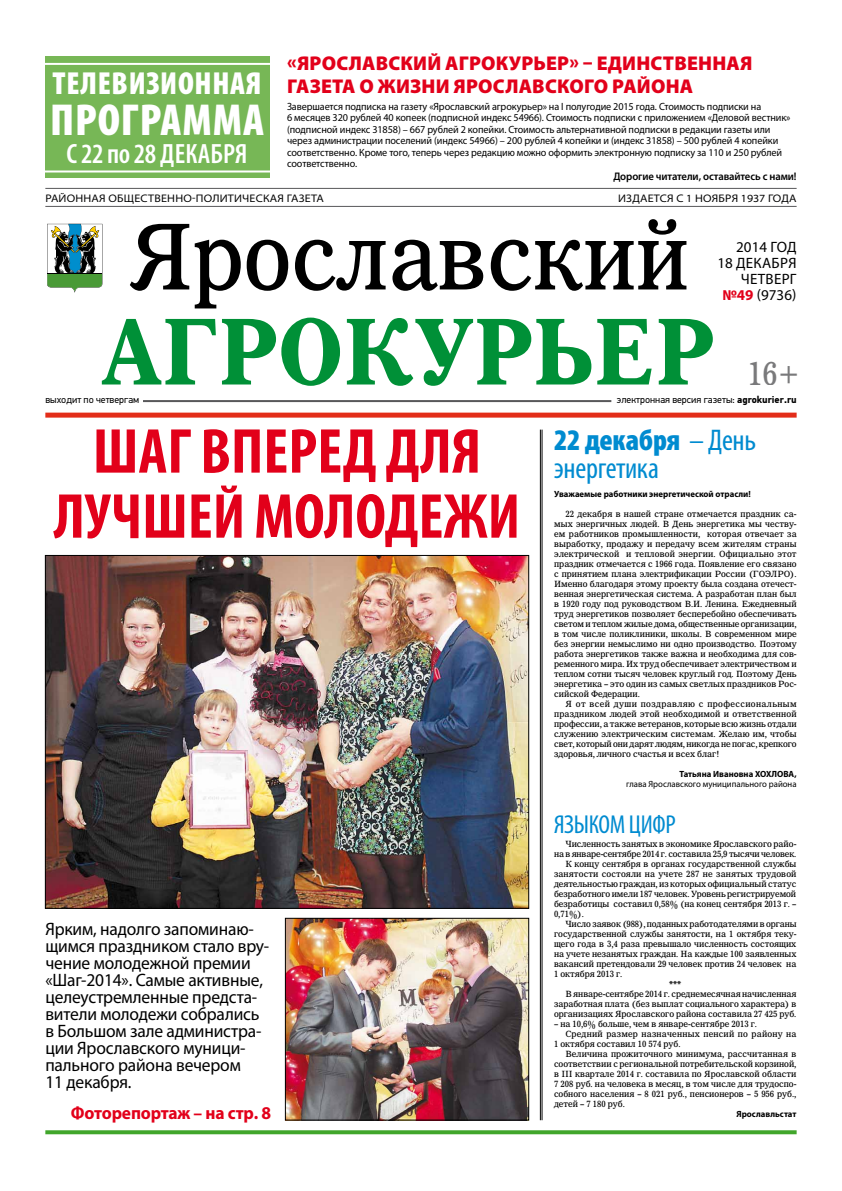
<style>
.page{position:relative;width:842px;height:1191px;background:#fff}
.page>*{position:absolute;margin:0;border:0;box-sizing:border-box;transform-origin:0 0}
.t1{font:95px "IZ Premium";color:#000;scale:.95 1}
.t2{font:700 95px "IZ Premium";color:#009037;scale:.95 1}
.t3{font:700 condensed 64px/65px "Myriad Pro";color:#e2001a;text-align:center}
.t4{font:900 condensed 45px "Myriad Pro";letter-spacing:.02em;color:#fff}
.t5{font:33.1px "IZ Premium";color:#58585a;scale:.95 1}
.t6{font:900 condensed 32px "Myriad Pro";letter-spacing:.02em;color:#fff}
.t7{font:condensed 30px/28px "Myriad Pro";letter-spacing:-.01em;color:#008bd0}
.t8{font:600 condensed 28px "Myriad Pro";letter-spacing:.005em;color:#fff}
.t9{font:condensed 26px "Myriad Pro";letter-spacing:-.01em;color:#008bd0}
.t10{font:900 20px/22.6px "Myriad Pro";letter-spacing:.01em;color:#e2001a}
.t11{font:18px/17px "Myriad Pro";letter-spacing:-.01em;color:#000}
.t12{font:700 18px "Myriad Pro";letter-spacing:-.01em;color:#e2001a}
.t13{font:15px/16px "Myriad Pro";letter-spacing:.015em;color:#000;text-align:right}
.t14{font:semi-expanded 11px "Myriad Pro";letter-spacing:.02em;color:#000}
.t15{font:600 11px "Myriad Pro";letter-spacing:-.01em;color:#000}
.t16{font:10.5px/11.5px "Myriad Pro";letter-spacing:-.01em;color:#000}
.t17{font:10px "PF Din Text Pro";color:#000}
.t18{font:9px/10px "IZ Premium";color:#000;text-align:justify}
.t19{font:700 9px "Myriad Pro";color:#000}
.t20{font:9px "IZ Premium";letter-spacing:.025em;color:#000}
.t21{font:9px "Myriad Pro";color:#000}
.s1{font-weight:700;color:#e2001a}
.s2{font-weight:700}
.s3{font-weight:900}
</style>
<div class="page">
<div style="left:45px;top:57px;width:225px;height:121px;background:#77b756"></div>
<div style="left:45px;top:412px;width:752px;height:5px;background:#e32d19"></div>
<svg style="left:45px;top:1130px;width:752px;height:4px;background:#4eac39"></svg>
<div style="left:37px;top:63px;width:240px;height:109px;border:2px solid #fff"></div>
<hr style="left:143px;top:400px;width:468px;height:2px;background:#58585a">
<hr style="left:45px;top:188px;width:752px;height:1px;background:#58585a">
<hr style="left:45px;top:206px;width:752px;height:1px;background:#58585a">
<svg style="left:47px;top:224px;width:55px;height:69px"></svg>
<hr style="left:542px;top:429px;width:1px;height:691px;background:#000">
<hr style="left:540px;top:429px;width:1px;height:691px;background:#000">
<img style="left:47px;top:557px;width:480px;height:349px">
<img style="left:287px;top:920px;width:240px;height:198px">
<div style="left:285px;top:918px;width:244px;height:202px;border:1px solid #000"></div>
<h3 class="t6" style="left:53px;top:65px;width:209px">Телевизионная</h3>
<h3 class="t4" style="left:50px;top:95px;width:215px">ПРОГРАММА</h3>
<h3 class="t8" style="left:67px;top:138px;width:182px">с 22 по 28 декабря</h3>
<h3 class="t10" style="left:287px;top:52px;width:465px">«Ярославский агрокурьер» – единственная газета о жизни Ярославского района</h3>
<p class="t16" style="left:287px;top:100px;width:505px">Завершается подписка на газету «Ярославский агрокурьер» на I полугодие 2015 года. Стоимость подписки на<br>6 месяцев 320 рублей 40 копеек (подписной индекс 54966). Стоимость подписки с приложением «Деловой вестник» (подписной индекс 31858) – 667 рублей 2 копейки. Стоимость альтернативной подписки в редакции газеты или через администрации поселений (индекс 54966) – 200 рублей 4 копейки и (индекс 31858) – 500 рублей 4 копейки соответственно. Кроме того, теперь через редакцию можно оформить электронную подписку за 110 и 250 рублей соответственно.</p>
<p class="t15" style="left:613px;top:170px;width:185px">Дорогие читатели, оставайтесь с нами!</p>
<p class="t14" style="left:45px;top:192px;width:280px">районная общественно-политическая газета</p>
<p class="t14" style="left:618px;top:192px;width:180px">издается с 1 ноября 1937 года</p>
<h1 class="t1" style="left:128px;top:201px;width:591px">Ярославский</h1>
<h3 class="t13" style="left:717px;top:239px;width:81px">2014 ГОД<br>18 ДЕКАбря<br>ЧЕТВЕРГ <span class="s1">№49</span> (9736)</h3>
<h1 class="t2" style="left:102px;top:296px;width:648px">Агрокурьер</h1>
<p class="t17" style="left:617px;top:394px;width:181px">электронная версия газеты: <span class="s2">agrokurier.ru</span></p>
<h3 class="t5" style="left:747px;top:354px;width:57px">16+</h3>
<p class="t17" style="left:45px;top:394px;width:96px">выходит по четвергам</p>
<h2 class="t3" style="left:54px;top:417px;width:468px">Шаг вперед для лучшей молодежи</h2>
<p class="t11" style="left:45px;top:920px;width:225px">Ярким, надолго запоминаю&shy;щимся праздником стало вру&shy;чение молодежной премии «Шаг-2014». Самые активные, целеустремленные предста&shy;вители молодежи собрались в Большом зале администра&shy;ции Ярославского муници&shy;пального района вечером<br>11 декабря.</p>
<h3 class="t12" style="left:71px;top:1101px;width:202px">Фоторепортаж – на стр. 8</h3>
<h3 class="t7" style="left:554px;top:426px;width:203px"><span class="s3">22 декабря</span> – День энергетика</h3>
<p class="t19" style="left:554px;top:488px;width:198px">Уважаемые работники энергетической отрасли!</p>
<p class="t18" style="left:554px;top:509px;width:244px;text-indent:11px">22 декабря в нашей стране отмечается праздник са&shy;мых энергичных людей. В День энергетика мы честву&shy;ем работников промышленности, которая отвечает за выработку, продажу и передачу всем жителям страны электрической и тепловой энергии. Официально этот праздник отмечается с 1966 года. Появление его связано с принятием плана электрификации России (ГОЭЛРО).<br>Именно благодаря этому проекту была создана отечест&shy;венная энергетическая система. А разработан план был в 1920 году под руководством В.И. Ленина. Ежедневный труд энергетиков позволяет бесперебойно обеспечивать светом и теплом жилые дома, общественные организации, в том числе поликлиники, школы. В современном мире без энергии немыслимо ни одно производство. Поэтому работа энергетиков также важна и необходима для сов&shy;ременного мира. Их труд обеспечивает электричеством и теплом сотни тысяч человек круглый год. Поэтому День энергетика – это один из самых светлых праздников Рос&shy;сийской Федерации.</p>
<p class="t18" style="left:554px;top:699px;width:244px;text-indent:11px">Я от всей души поздравляю с профессиональным праздником людей этой необходимой и ответственной профессии, а также ветеранов, которые всю жизнь отдали служению электрическим системам. Желаю им, чтобы свет, который они дарят людям, никогда не погас, крепкого здоровья, личного счастья и всех благ!</p>
<p class="t19" style="left:680px;top:768px;width:118px">Татьяна Ивановна ХОХЛОВА,</p>
<p class="t21" style="left:626px;top:778px;width:172px">глава Ярославского муниципального района</p>
<h3 class="t9" style="left:554px;top:808px;width:123px">ЯЗЫКОМ ЦИФР</h3>
<p class="t18" style="left:565px;top:839px;width:233px">Численность занятых в экономике Ярославского райо-</p>
<p class="t18" style="left:554px;top:849px;width:244px">на в январе-сентябре 2014 г. составила 25,9 тысячи человек.</p>
<p class="t18" style="left:565px;top:859px;width:233px">К концу сентября в органах государственной службы</p>
<p class="t18" style="left:554px;top:869px;width:244px">занятости состояли на учете 287 не занятых трудовой</p>
<p class="t18" style="left:554px;top:879px;width:244px">деятельностью граждан, из которых официальный статус</p>
<p class="t18" style="left:554px;top:889px;width:244px">безработного имели 187 человек. Уровень регистрируемой</p>
<p class="t18" style="left:554px;top:899px;width:244px">безработицы составил 0,58% (на конец сентября 2013 г. –</p>
<p class="t18" style="left:554px;top:909px;width:31px">0,71%).</p>
<p class="t18" style="left:565px;top:919px;width:233px">Число заявок (988), поданных работодателями в органы</p>
<p class="t18" style="left:554px;top:929px;width:244px">государственной службы занятости, на 1 октября теку-</p>
<p class="t18" style="left:554px;top:939px;width:244px">щего года в 3,4 раза превышало численность состоящих</p>
<p class="t18" style="left:554px;top:949px;width:244px">на учете незанятых граждан. На каждые 100 заявленных</p>
<p class="t18" style="left:554px;top:959px;width:244px">вакансий претендовали 29 человек против 24 человек на</p>
<p class="t18" style="left:554px;top:969px;width:70px">1 октября 2013 г.</p>
<p class="t19" style="left:669px;top:978px;width:14px">***</p>
<p class="t18" style="left:554px;top:989px;width:244px;text-indent:11px">В январе-сентябре 2014 г. среднемесячная начисленная заработная плата (без выплат социального характера) в организациях Ярославского района составила 27 425 руб.</p>
<p class="t18" style="left:554px;top:1019px;width:205px">– на 10,6% больше, чем в январе-сентябре 2013 г.</p>
<p class="t20" style="left:565px;top:1028px;width:233px">Средний размер назначенных пенсий по району на</p>
<p class="t18" style="left:554px;top:1039px;width:128px">1 октября составил 10 574 руб.</p>
<p class="t18" style="left:565px;top:1049px;width:232px">Величина прожиточного минимума, рассчитанная в</p>
<p class="t18" style="left:554px;top:1059px;width:244px">соответствии с региональной потребительской корзиной,</p>
<p class="t18" style="left:554px;top:1069px;width:244px">в III квартале 2014 г. составила по Ярославской области</p>
<p class="t18" style="left:554px;top:1079px;width:244px">7 208 руб. на человека в месяц, в том числе для трудоспо-</p>
<p class="t18" style="left:554px;top:1089px;width:244px">собного населения – 8 021 руб., пенсионеров – 5 956 руб.,</p>
<p class="t18" style="left:554px;top:1099px;width:72px">детей – 7 180 руб.</p>
<p class="t19" style="left:736px;top:1108px;width:61px">Ярославльстат</p>
</div>
